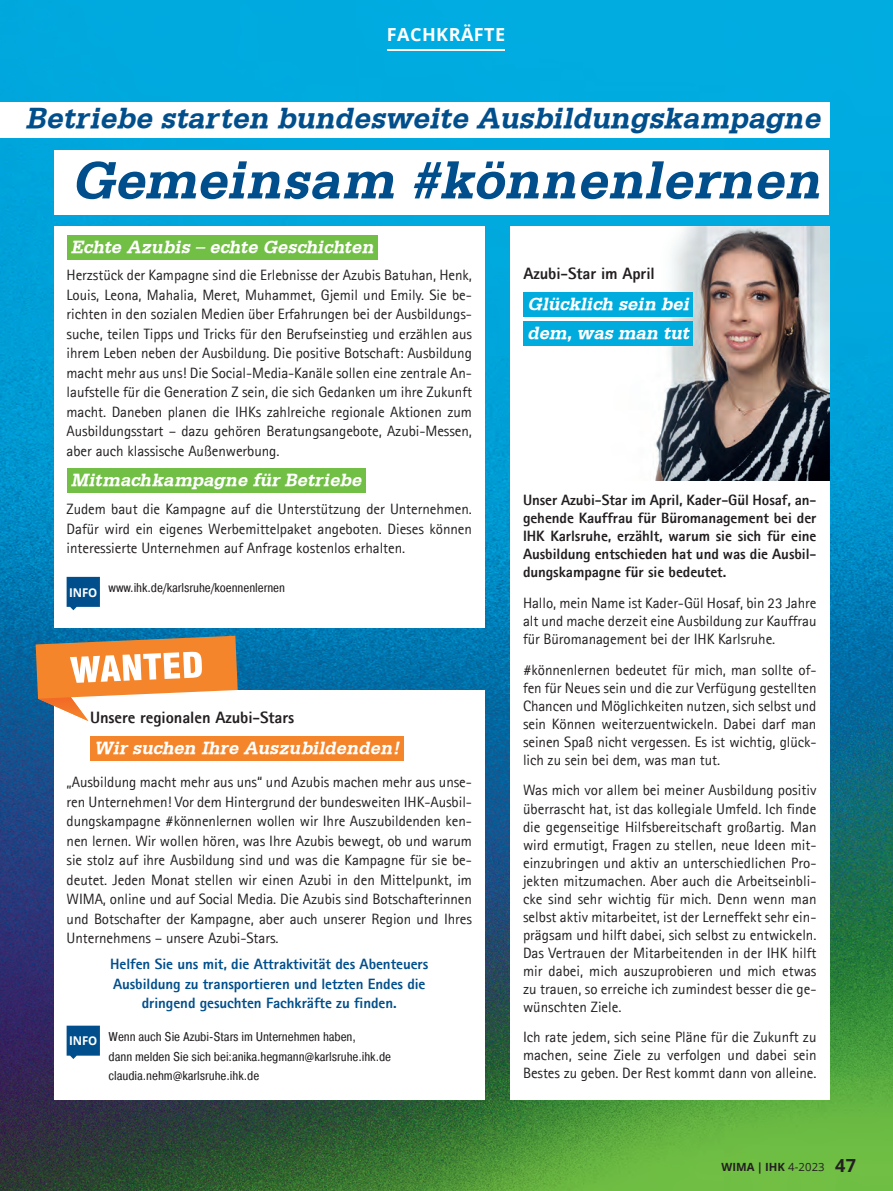
<style>
.page{position:relative;width:893px;height:1191px;background:#fff}
.page>*{position:absolute;margin:0;border:0;box-sizing:border-box;transform-origin:0 0}
.t1{font:italic 700 51.9px "Stefan";color:#004f8c}
.t2{font:italic 700 28.8px "Stefan";color:#004f8c}
.t3{font:700 18px "Open Sans";letter-spacing:.025em;color:#fff}
.t4{font:italic 700 17.55px/29px "Stefan";color:#fff}
.t5{font:800 16.5px "Agfa Rotis Sans Serif";letter-spacing:-.005em;color:#231f20}
.t6{font:15px/18px "Agfa Rotis Sans Serif";letter-spacing:-.005em;color:#231f20;text-align:justify}
.t7{font:800 15px/18px "Agfa Rotis Sans Serif";letter-spacing:-.005em;color:#231f20;text-align:justify}
.t8{font:800 15px/19.5px "Agfa Rotis Sans Serif";letter-spacing:-.005em;color:#004f8c;text-align:center}
.t9{font:12.75px/19.5px "Pragmatica Cond";letter-spacing:-.005em;color:#231f20}
.t10{font:700 11.25px "Open Sans";letter-spacing:.01em;color:#231f20}
.s1{font-weight:400}
.s2{font-size:18px}
</style>
<div class="page">
<img style="left:0;top:0;width:893px;height:1190px">
<div style="left:54px;top:689px;width:431px;height:410px;background:#fff"></div>
<div style="left:510px;top:226px;width:319px;height:873px;background:#fff"></div>
<div style="left:54px;top:226px;width:431px;height:401px;background:#fff"></div>
<hr style="left:387px;top:49px;width:118px;height:2px;background:#fff">
<div style="left:67px;top:235px;width:311px;height:24px;background:#71bf44"></div>
<div style="left:67px;top:469px;width:298px;height:24px;background:#71bf44"></div>
<svg style="left:67px;top:576px;width:33px;height:34px"></svg>
<div style="left:0;top:102px;width:829px;height:36px;background:#fff"></div>
<div style="left:54px;top:151px;width:775px;height:64px;background:#fff"></div>
<svg style="left:67px;top:1025px;width:33px;height:33px"></svg>
<img style="left:654px;top:226px;width:175px;height:254px">
<svg style="left:36px;top:635px;width:202px;height:86px"></svg>
<div style="left:90px;top:736px;width:314px;height:24px;background:#f5852a"></div>
<div style="left:523px;top:292px;width:170px;height:25px;background:#00acdd"></div>
<div style="left:523px;top:321px;width:170px;height:25px;background:#00acdd"></div>
<p class="t3" style="left:387px;top:21px;width:120px">FACHKRÄFTE</p>
<h2 class="t2" style="left:26px;top:100px;width:803px">Betriebe starten bundesweite Ausbildungskampagne</h2>
<h1 class="t1" style="left:71px;top:147px;width:763px">Gemeinsam #könnenlernen</h1>
<p class="t4" style="left:71px;top:231px;width:308px">Echte Azubis – echte Geschichten</p>
<p class="t6" style="left:67px;top:265px;width:407px;line-height:19.5px">Herzstück der Kampagne sind die Erlebnisse der Azubis Batuhan, Henk, Louis, Leona, Mahalia, Meret, Muhammet, Gjemil und Emily. Sie be&shy;richten in den sozialen Medien über Erfahrungen bei der Ausbildungs&shy;suche, teilen Tipps und Tricks für den Berufseinstieg und erzählen aus ihrem Leben neben der Ausbildung. Die positive Botschaft: Ausbildung macht mehr aus uns! Die Social-Media-Kanäle sollen eine zentrale An&shy;laufstelle für die Generation Z sein, die sich Gedanken um ihre Zukunft macht. Daneben planen die IHKs zahlreiche regionale Aktionen zum Ausbildungsstart – dazu gehören Beratungsangebote, Azubi-Messen, aber auch klassische Außenwerbung.</p>
<p class="t4" style="left:71px;top:465px;width:296px">Mitmachkampagne für Betriebe</p>
<p class="t6" style="left:67px;top:499px;width:407px;line-height:19.5px">Zudem baut die Kampagne auf die Unterstützung der Unternehmen.<br>Dafür wird ein eigenes Werbemittelpaket angeboten. Dieses können interessierte Unternehmen auf Anfrage kostenlos erhalten.</p>
<p class="t9" style="left:69px;top:578px;width:217px"><sub>INFO</sub> www.ihk.de/karlsruhe/koennenlernen</p>
<p class="t5" style="left:90px;top:706px;width:206px">Unsere regionalen Azubi-Stars</p>
<p class="t4" style="left:94px;top:732px;width:311px">Wir suchen Ihre Auszubildenden!</p>
<p class="t6" style="left:67px;top:772px;width:407px;line-height:19.5px">„Ausbildung macht mehr aus uns“ und Azubis machen mehr aus unse&shy;ren Unternehmen! Vor dem Hintergrund der bundesweiten IHK-Ausbil&shy;dungskampagne #könnenlernen wollen wir Ihre Auszubildenden ken&shy;nen lernen. Wir wollen hören, was Ihre Azubis bewegt, ob und warum sie stolz auf ihre Ausbildung sind und was die Kampagne für sie be&shy;deutet. Jeden Monat stellen wir einen Azubi in den Mittelpunkt, im WIMA, online und auf Social Media. Die Azubis sind Botschafterinnen und Botschafter der Kampagne, aber auch unserer Region und Ihres Unternehmens – unsere Azubi-Stars.</p>
<p class="t8" style="left:110px;top:953px;width:320px">Helfen Sie uns mit, die Attraktivität des Abenteuers<br>Ausbildung zu transportieren und letzten Endes die dringend gesuchten Fachkräfte zu finden.</p>
<p class="t9" style="left:109px;top:1026px;width:284px;text-indent:-39px"><sub>INFO</sub> Wenn auch Sie Azubi-Stars im Unternehmen haben,<br>dann melden Sie sich bei:anika.hegmann@karlsruhe.ihk.de claudia.nehm@karlsruhe.ihk.de</p>
<p class="t5" style="left:523px;top:263px;width:133px">Azubi-Star im April</p>
<p class="t4" style="left:527px;top:289px;width:167px">Glücklich sein bei dem,was man tut</p>
<p class="t7" style="left:523px;top:490px;width:295px">Unser Azubi-Star im April, Kader-Gül Hosaf, an&shy;gehende Kauffrau für Büromanagement bei der IHK Karlsruhe, erzählt, warum sie sich für eine Ausbildung entschieden hat und was die Ausbil&shy;dungskampagne für sie bedeutet.</p>
<p class="t6" style="left:523px;top:593px;width:295px">Hallo, mein Name ist Kader-Gül Hosaf, bin 23 Jahre alt und mache derzeit eine Ausbildung zur Kauffrau für Büromanagement bei der IHK Karlsruhe.</p>
<p class="t6" style="left:523px;top:660px;width:295px">#könnenlernen bedeutet für mich, man sollte of&shy;fen für Neues sein und die zur Verfügung gestellten Chancen und Möglichkeiten nutzen, sich selbst und sein Können weiterzuentwickeln. Dabei darf man seinen Spaß nicht vergessen. Es ist wichtig, glück&shy;lich zu sein bei dem, was man tut.</p>
<p class="t6" style="left:523px;top:781px;width:295px">Was mich vor allem bei meiner Ausbildung positiv überrascht hat, ist das kollegiale Umfeld. Ich finde die gegenseitige Hilfsbereitschaft großartig. Man wird ermutigt, Fragen zu stellen, neue Ideen mit&shy;einzubringen und aktiv an unterschiedlichen Pro&shy;jekten mitzumachen. Aber auch die Arbeitseinbli&shy;cke sind sehr wichtig für mich. Denn wenn man selbst aktiv mitarbeitet, ist der Lerneffekt sehr ein&shy;prägsam und hilft dabei, sich selbst zu entwickeln.<br>Das Vertrauen der Mitarbeitenden in der IHK hilft mir dabei, mich auszuprobieren und mich etwas zu trauen, so erreiche ich zumindest besser die ge&shy;wünschten Ziele.</p>
<p class="t6" style="left:523px;top:1028px;width:295px">Ich rate jedem, sich seine Pläne für die Zukunft zu machen, seine Ziele zu verfolgen und dabei sein Bestes zu geben. Der Rest kommt dann von alleine.</p>
<p class="t10" style="left:721px;top:1158px;width:136px">WIMA | IHK <span class="s1">4-2023</span> <span class="s2">47</span></p>
</div>
